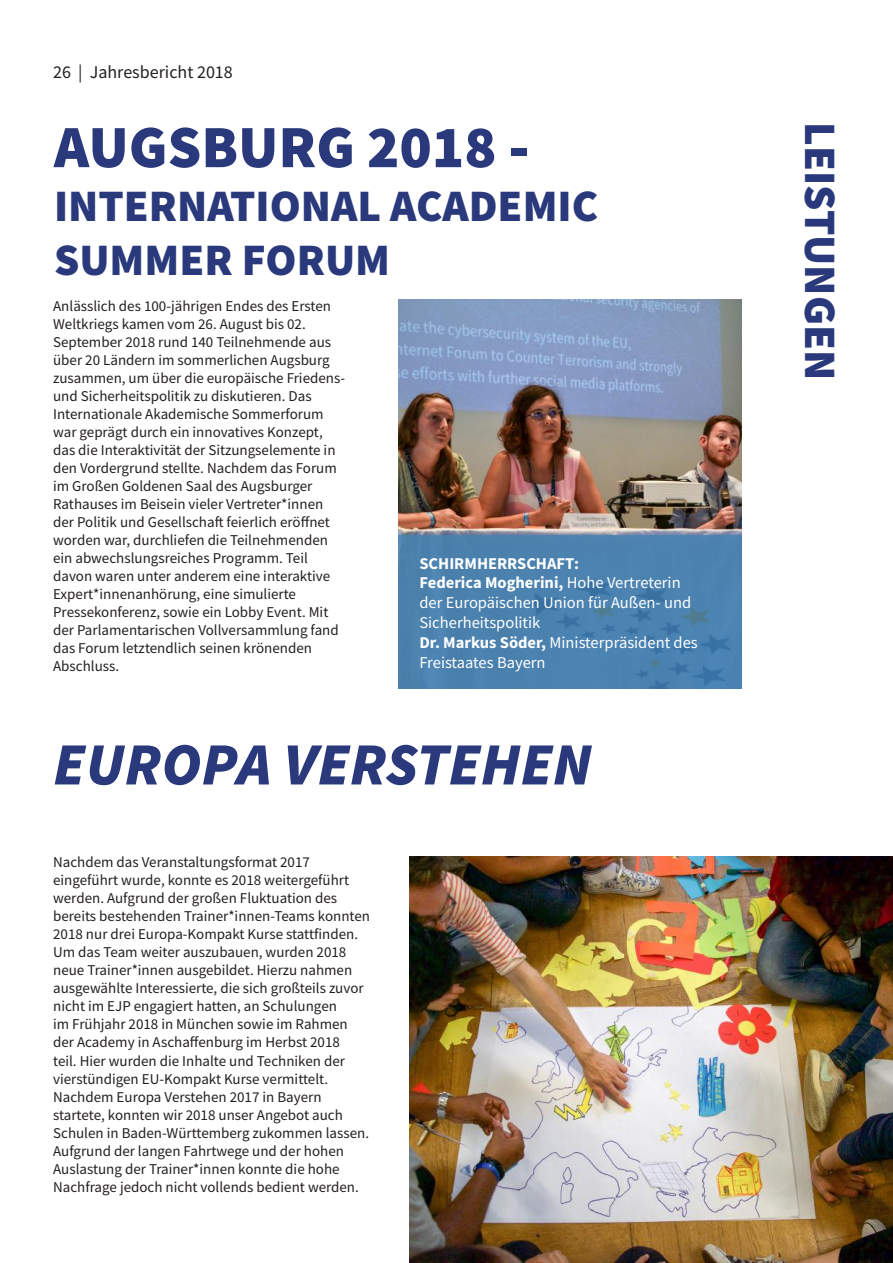
<style>
.page{position:relative;width:893px;height:1263px;background:#fff}
.page>*{position:absolute;margin:0;border:0;box-sizing:border-box;transform-origin:0 0}
.t1{font:italic 900 60px "Source Sans Pro";color:#29397b}
.t2{font:900 60px "Source Sans Pro";color:#29397b}
.t3{font:900 45px/54px "Source Sans Pro";color:#29397b}
.t4{font:18px "Source Sans Pro";color:#241f1f}
.t5{font:16.5px/19.8px "Source Sans Pro";color:#fff}
.t6{font:15px/18px "Source Sans Pro";color:#241f1f}
.s1{font-weight:700}
</style>
<div class="page">
<img style="left:398px;top:300px;width:343px;height:235px">
<div style="left:398px;top:535px;width:343px;height:154px;background:#4684b3"></div>
<img style="left:409px;top:856px;width:484px;height:407px">
<p class="t4" style="left:53px;top:61px;width:181px">26 | Jahresbericht 2018</p>
<h1 class="t2" style="left:54px;top:106px;width:476px">AUGSBURG 2018 -</h1>
<h2 class="t3" style="left:54px;top:178px;width:546px">INTERNATIONAL ACADEMIC<br>SUMMER FORUM</h2>
<p class="t6" style="left:53px;top:297px;width:294px">Anlässlich des 100-jährigen Endes des Ersten Weltkriegs kamen vom 26. August bis 02.<br>September 2018 rund 140 Teilnehmende aus über 20 Ländern im sommerlichen Augsburg zusammen, um über die europäische Friedens&shy;und Sicherheitspolitik zu diskutieren. Das Internationale Akademische Sommerforum war geprägt durch ein innovatives Konzept, das die Interaktivität der Sitzungselemente in den Vordergrund stellte. Nachdem das Forum im Großen Goldenen Saal des Augsburger Rathauses im Beisein vieler Vertreter*innen der Politik und Gesellschaft feierlich eröffnet worden war, durchliefen die Teilnehmenden ein abwechslungsreiches Programm. Teil davon waren unter anderem eine interaktive Expert*innenanhörung, eine simulierte Pressekonferenz, sowie ein Lobby Event. Mit der Parlamentarischen Vollversammlung fand das Forum letztendlich seinen krönenden Abschluss.</p>
<p class="t5" style="left:419px;top:553px;width:280px"><span class="s1">SCHIRMHERRSCHAFT:<br>Federica Mogherini,</span> Hohe Vertreterin der Europäischen Union für Außen- und<br>Sicherheitspolitik<br><span class="s1">Dr. Markus Söder,</span> Ministerpräsident des<br>Freistaates Bayern</p>
<h1 class="t1" style="left:53px;top:723px;width:540px">EUROPA VERSTEHEN</h1>
<p class="t6" style="left:53px;top:853px;width:318px">Nachdem das Veranstaltungsformat 2017 eingeführt wurde, konnte es 2018 weitergeführt werden. Aufgrund der großen Fluktuation des bereits bestehenden Trainer*innen-Teams konnten 2018 nur drei Europa-Kompakt Kurse stattfinden.<br>Um das Team weiter auszubauen, wurden 2018 neue Trainer*innen ausgebildet. Hierzu nahmen ausgewählte Interessierte, die sich großteils zuvor nicht im EJP engagiert hatten, an Schulungen<br>im Frühjahr 2018 in München sowie im Rahmen der Academy in Aschaffenburg im Herbst 2018<br>teil. Hier wurden die Inhalte und Techniken der vierstündigen EU-Kompakt Kurse vermittelt.<br>Nachdem Europa Verstehen 2017 in Bayern startete, konnten wir 2018 unser Angebot auch Schulen in Baden-Württemberg zukommen lassen.<br>Aufgrund der langen Fahrtwege und der hohen Auslastung der Trainer*innen konnte die hohe Nachfrage jedoch nicht vollends bedient werden.</p>
<h2 class="t3" style="left:848px;top:122px;width:259px;rotate:90deg">LEISTUNGEN</h2>
</div>
